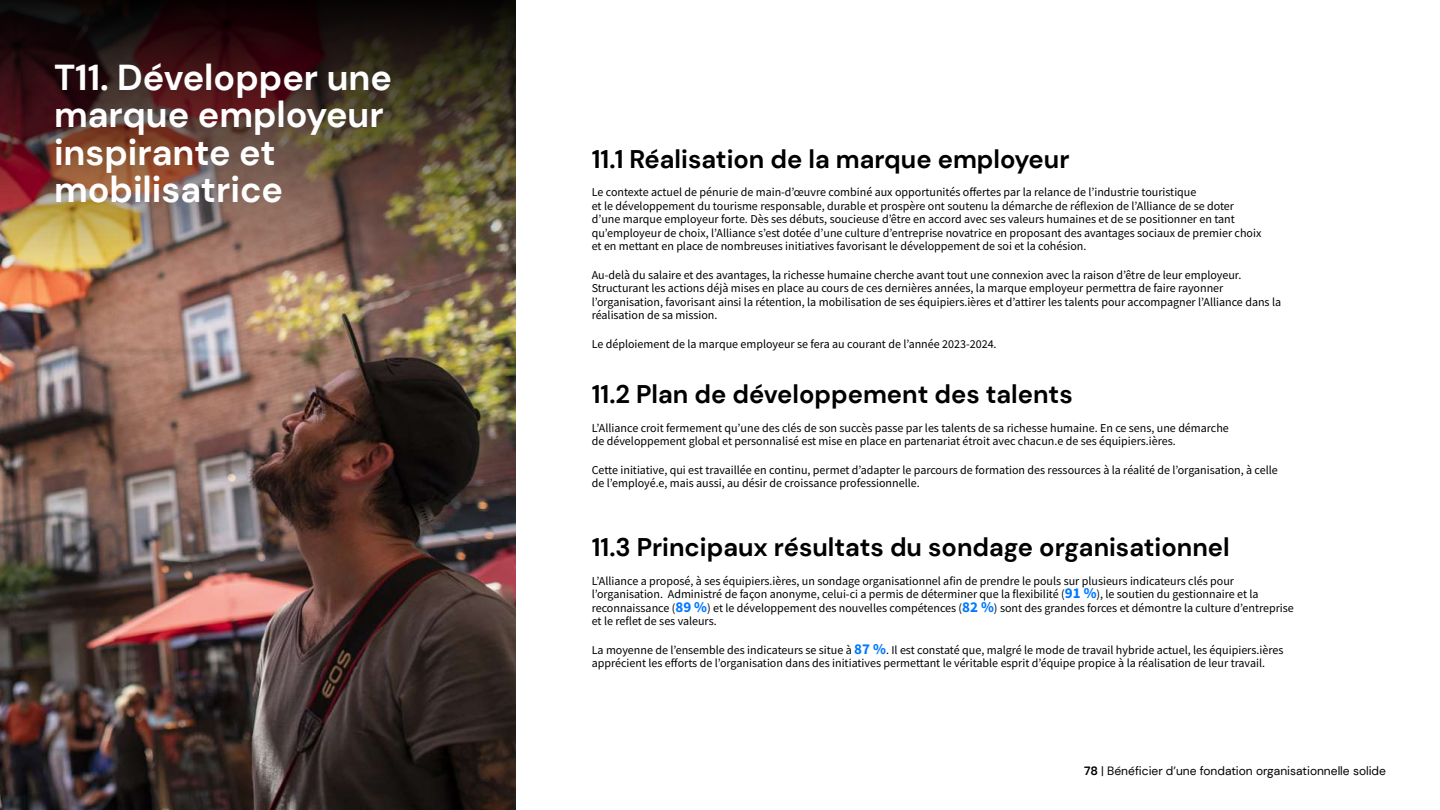
<style>
.page{position:relative;width:1440px;height:810px;background:#fff}
.page>*{position:absolute;margin:0;border:0;box-sizing:border-box;transform-origin:0 0}
.t1{font:700 36px/37.5px "DM Sans";color:#fff}
.t2{font:700 25.5px "DM Sans";color:#000}
.t3{font:12px/13.5px "Source Sans Pro";color:#000}
.t4{font:12px "DM Sans";color:#000}
.s1{font-weight:700;font-size:15px;color:#0079ff}
.s2{font-weight:700}
</style>
<div class="page">
<img style="left:0;top:280px;width:516px;height:530px">
<img style="left:0;top:0;width:516px;height:280px">
<h1 class="t1" style="left:54px;top:58px;width:340px">T11. Développer une marque employeur inspirante et mobilisatrice</h1>
<h2 class="t2" style="left:592px;top:143px;width:479px">11.1 Réalisation de la marque employeur</h2>
<p class="t3" style="left:592px;top:186px;width:671px">Le contexte actuel de pénurie de main-d’œuvre combiné aux opportunités offertes par la relance de l’industrie touristique<br>et le développement du tourisme responsable, durable et prospère ont soutenu la démarche de réflexion de l’Alliance de se doter d’une marque employeur forte. Dès ses débuts, soucieuse d’être en accord avec ses valeurs humaines et de se positionner en tant qu’employeur de choix, l’Alliance s’est dotée d’une culture d’entreprise novatrice en proposant des avantages sociaux de premier choix et en mettant en place de nombreuses initiatives favorisant le développement de soi et la cohésion.</p>
<p class="t3" style="left:592px;top:268px;width:691px">Au-delà du salaire et des avantages, la richesse humaine cherche avant tout une connexion avec la raison d’être de leur employeur.<br>Structurant les actions déjà mises en place au cours de ces dernières années, la marque employeur permettra de faire rayonner l’organisation, favorisant ainsi la rétention, la mobilisation de ses équipiers.ières et d’attirer les talents pour accompagner l’Alliance dans la réalisation de sa mission.</p>
<p class="t3" style="left:592px;top:337px;width:406px">Le déploiement de la marque employeur se fera au courant de l’année 2023-2024.</p>
<h2 class="t2" style="left:592px;top:379px;width:483px">11.2 Plan de développement des talents</h2>
<p class="t3" style="left:592px;top:421px;width:639px">L’Alliance croit fermement qu’une des clés de son succès passe par les talents de sa richesse humaine. En ce sens, une démarche de développement global et personnalisé est mise en place en partenariat étroit avec chacun.e de ses équipiers.ières.</p>
<p class="t3" style="left:592px;top:463px;width:688px">Cette initiative, qui est travaillée en continu, permet d’adapter le parcours de formation des ressources à la réalité de l’organisation, à celle de l’employé.e, mais aussi, au désir de croissance professionnelle.</p>
<h2 class="t2" style="left:592px;top:532px;width:640px">11.3 Principaux résultats du sondage organisationnel</h2>
<p class="t3" style="left:592px;top:574px;width:704px">L’Alliance a proposé, à ses équipiers.ières, un sondage organisationnel afin de prendre le pouls sur plusieurs indicateurs clés pour l’organisation. Administré de façon anonyme, celui-ci a permis de déterminer que la flexibilité (<span class="s1">91 %</span>), le soutien du gestionnaire et la reconnaissance (<span class="s1">89 %</span>) et le développement des nouvelles compétences (<span class="s1">82 %</span>) sont des grandes forces et démontre la culture d’entreprise et le reflet de ses valeurs.</p>
<p class="t3" style="left:592px;top:643px;width:693px">La moyenne de l’ensemble des indicateurs se situe à <span class="s1">87 %</span>. Il est constaté que, malgré le mode de travail hybride actuel, les équipiers.ières apprécient les efforts de l’organisation dans des initiatives permettant le véritable esprit d’équipe propice à la réalisation de leur travail.</p>
<p class="t4" style="left:1084px;top:764px;width:303px"><span class="s2">78</span> | Bénéficier d’une fondation organisationnelle solide</p>
</div>
